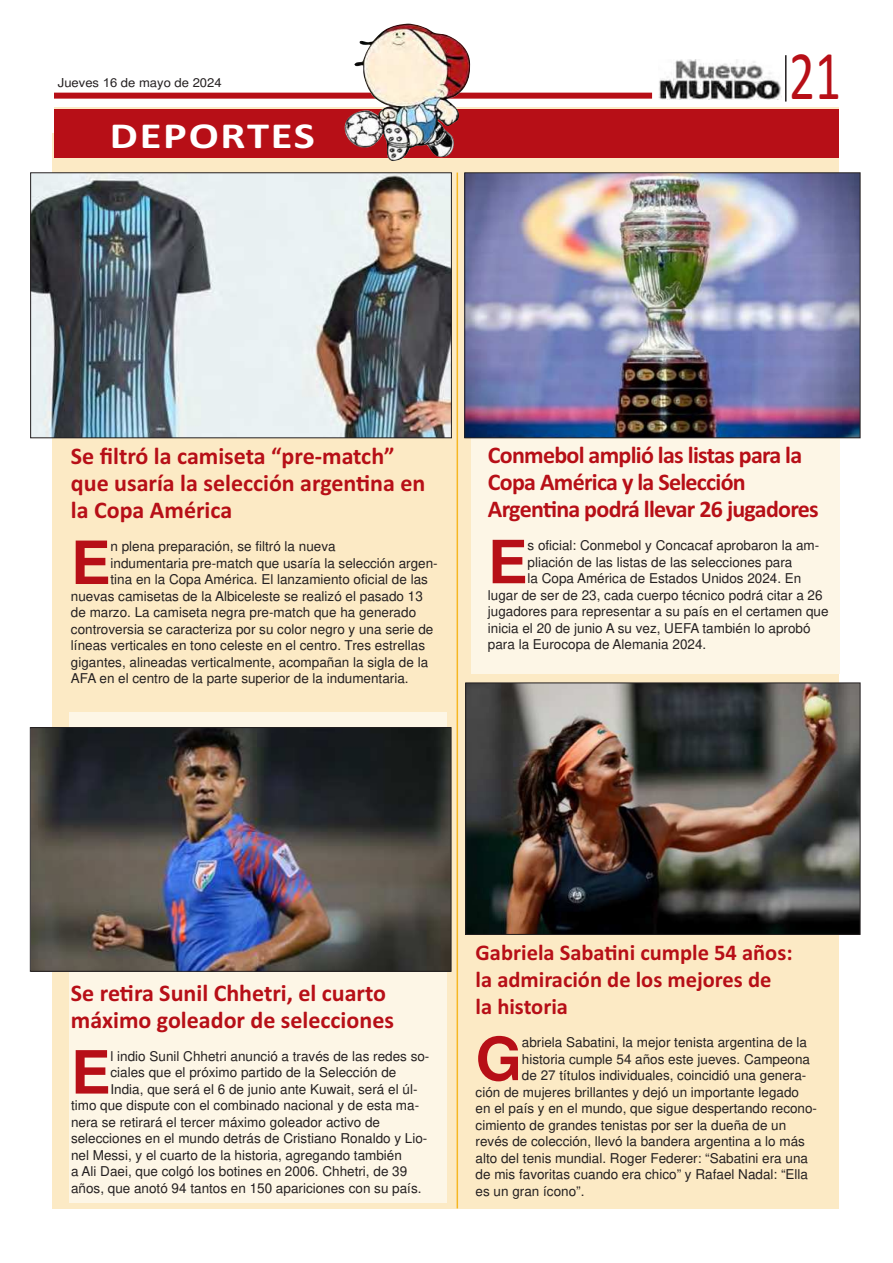
<style>
.page{position:relative;width:893px;height:1263px;background:#fff}
.page>*{position:absolute;margin:0;border:0;box-sizing:border-box;transform-origin:0 0}
.t1{font:700 59.55px "Arial";color:#b70f17}
.t2{font:34.2px "Calibri";color:#b70f17;scale:.73 1}
.t3{font:700 18px "Calibri";letter-spacing:.08em;color:#fff;scale:1.21 1}
.t4{font:13.5px "Arial";color:#231f20}
.t5{font:12.3px "Arial";color:#231f20;scale:1.06 1}
.t6{font:700 11.7px "Calibri";letter-spacing:-.01em;color:#b70f17}
.t7{font:700 11.7px "Calibri";letter-spacing:-.06em;color:#b70f17}
.t8{font:700 10.95px "Calibri";color:#b70f17}
</style>
<div class="page">
<div style="left:53px;top:107px;width:786px;height:1101px;background:#fceac5"></div>
<img style="left:659px;top:60px;width:123px;height:39px">
<div style="left:0;top:93px;width:652px;height:6px;background:#b70f17"></div>
<hr style="left:785px;top:55px;width:1px;height:47px;background:#231f20">
<div style="left:54px;top:110px;width:785px;height:48px;background:#b70f17"></div>
<div style="left:471px;top:197px;width:369px;height:476px;background:#fdf6e6"></div>
<div style="left:69px;top:713px;width:378px;height:490px;background:#fdf6e6"></div>
<img style="left:32px;top:175px;width:418px;height:261px">
<div style="left:30px;top:173px;width:422px;height:265px;border:1px solid #231f20"></div>
<img style="left:466px;top:175px;width:392px;height:261px">
<div style="left:464px;top:173px;width:396px;height:265px;border:1px solid #231f20"></div>
<img style="left:467px;top:685px;width:391px;height:248px">
<div style="left:465px;top:683px;width:395px;height:252px;border:1px solid #231f20"></div>
<img style="left:344px;top:24px;width:126px;height:137px">
<hr style="left:457px;top:173px;width:1px;height:1035px;background:#f6b723">
<div style="left:0;top:62px;width:54px;height:71px;background:#fff"></div>
<img style="left:32px;top:729px;width:417px;height:240px">
<div style="left:30px;top:727px;width:421px;height:244px;border:1px solid #231f20"></div>
<p class="t5" style="left:58px;top:78px;width:156px">Jueves 16 de mayo de 2024</p>
<h3 class="t3" style="left:110px;top:131px;width:171px">DEPORTES</h3>
<h2 class="t2" style="left:789px;top:67px;width:73px">21</h2>
<p class="t6" style="left:71px;top:453px;width:325px">Se ûltró la camiseta &lt;pre-match=</p>
<p class="t6" style="left:71px;top:480px;width:356px">que usaría la selección argen}na en</p>
<p class="t6" style="left:71px;top:507px;width:163px">la Copa América</p>
<h1 class="t1" style="left:71px;top:529px;width:41px">E</h1>
<p class="t4" style="left:111px;top:541px;width:227px">n plena preparación, se filtró la nueva</p>
<p class="t4" style="left:111px;top:557px;width:329px">indumentaria pre-match que usaría la selección argen-</p>
<p class="t4" style="left:111px;top:574px;width:319px">tina en la Copa América. El lanzamiento oficial de las</p>
<p class="t4" style="left:71px;top:590px;width:353px">nuevas camisetas de la Albiceleste se realizó el pasado 13</p>
<p class="t4" style="left:71px;top:607px;width:347px">de marzo. La camiseta negra pre-match que ha generado</p>
<p class="t4" style="left:71px;top:623px;width:364px">controversia se caracteriza por su color negro y una serie de</p>
<p class="t4" style="left:71px;top:640px;width:356px">líneas verticales en tono celeste en el centro. Tres estrellas</p>
<p class="t4" style="left:71px;top:656px;width:359px">gigantes, alineadas verticalmente, acompañan la sigla de la</p>
<p class="t4" style="left:71px;top:673px;width:339px">AFA en el centro de la parte superior de la indumentaria.</p>
<p class="t7" style="left:488px;top:452px;width:316px">Conmebol amplió las listas para la</p>
<p class="t7" style="left:488px;top:479px;width:259px">Copa América y la Selección</p>
<p class="t7" style="left:488px;top:506px;width:332px">Argen}na podrá llevar 26 jugadores</p>
<h1 class="t1" style="left:488px;top:528px;width:41px">E</h1>
<p class="t4" style="left:527px;top:540px;width:293px">s oficial: Conmebol y Concacaf aprobaron la am-</p>
<p class="t4" style="left:527px;top:557px;width:266px">pliación de las listas de las selecciones para</p>
<p class="t4" style="left:527px;top:573px;width:275px">la Copa América de Estados Unidos 2024. En</p>
<p class="t4" style="left:488px;top:590px;width:336px">lugar de ser de 23, cada cuerpo técnico podrá citar a 26</p>
<p class="t4" style="left:488px;top:606px;width:342px">jugadores para representar a su país en el certamen que</p>
<p class="t4" style="left:488px;top:623px;width:324px">inicia el 20 de junio A su vez, UEFA también lo aprobó</p>
<p class="t4" style="left:488px;top:639px;width:220px">para la Eurocopa de Alemania 2024.</p>
<p class="t6" style="left:71px;top:990px;width:317px">Se re}ra Sunil Chhetri, el cuarto</p>
<p class="t6" style="left:71px;top:1017px;width:324px">máximo goleador de selecciones</p>
<h1 class="t1" style="left:71px;top:1038px;width:41px">E</h1>
<p class="t4" style="left:111px;top:1050px;width:320px">l indio Sunil Chhetri anunció a través de las redes so-</p>
<p class="t4" style="left:111px;top:1067px;width:287px">ciales que el próximo partido de la Selección de</p>
<p class="t4" style="left:111px;top:1083px;width:308px">India, que será el 6 de junio ante Kuwait, será el úl-</p>
<p class="t4" style="left:71px;top:1100px;width:350px">timo que dispute con el combinado nacional y de esta ma-</p>
<p class="t4" style="left:71px;top:1116px;width:311px">nera se retirará el tercer máximo goleador activo de</p>
<p class="t4" style="left:71px;top:1133px;width:358px">selecciones en el mundo detrás de Cristiano Ronaldo y Lio-</p>
<p class="t4" style="left:71px;top:1149px;width:332px">nel Messi, y el cuarto de la historia, agregando también</p>
<p class="t4" style="left:71px;top:1166px;width:338px">a Ali Daei, que colgó los botines en 2006. Chhetri, de 39</p>
<p class="t4" style="left:71px;top:1182px;width:352px">años, que anotó 94 tantos en 150 apariciones con su país.</p>
<p class="t8" style="left:476px;top:950px;width:318px">Gabriela Saba}ni cumple 54 años:</p>
<p class="t8" style="left:476px;top:977px;width:297px">la admiración de los mejores de</p>
<p class="t8" style="left:476px;top:1004px;width:94px">la historia</p>
<h1 class="t1" style="left:476px;top:1025px;width:48px">G</h1>
<p class="t4" style="left:522px;top:1037px;width:287px">abriela Sabatini, la mejor tenista argentina de la</p>
<p class="t4" style="left:522px;top:1053px;width:290px">historia cumple 54 años este jueves. Campeona</p>
<p class="t4" style="left:522px;top:1070px;width:286px">de 27 títulos individuales, coincidió una genera-</p>
<p class="t4" style="left:476px;top:1086px;width:325px">ción de mujeres brillantes y dejó un importante legado</p>
<p class="t4" style="left:476px;top:1103px;width:343px">en el país y en el mundo, que sigue despertando recono-</p>
<p class="t4" style="left:476px;top:1119px;width:312px">cimiento de grandes tenistas por ser la dueña de un</p>
<p class="t4" style="left:476px;top:1136px;width:331px">revés de colección, llevó la bandera argentina a lo más</p>
<p class="t4" style="left:476px;top:1152px;width:334px">alto del tenis mundial. Roger Federer: “Sabatini era una</p>
<p class="t4" style="left:476px;top:1169px;width:334px">de mis favoritas cuando era chico” y Rafael Nadal: “Ella</p>
<p class="t4" style="left:476px;top:1185px;width:110px">es un gran ícono”.</p>
</div>
